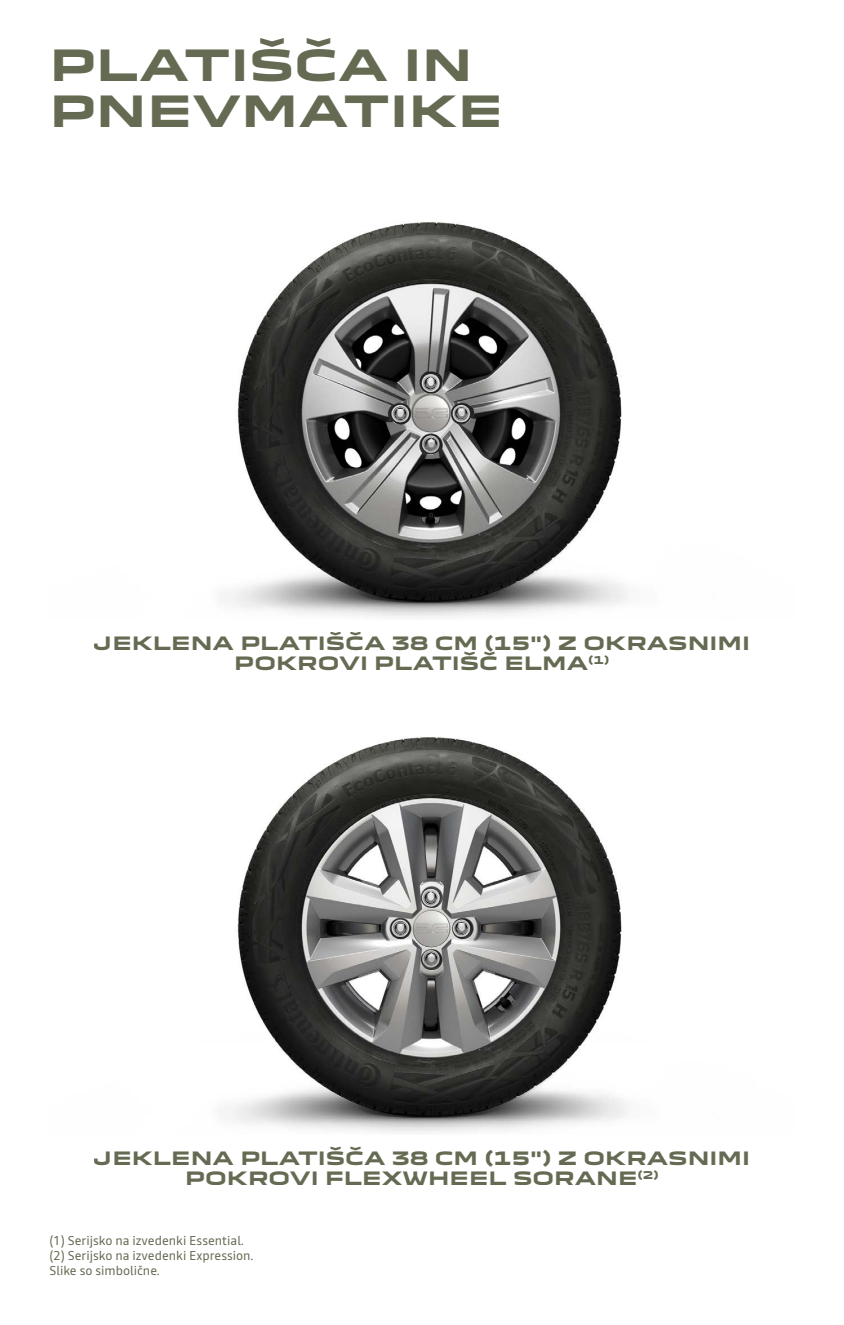
<style>
.page{position:relative;width:844px;height:1325px;background:#fff}
.page>*{position:absolute;margin:0;border:0;box-sizing:border-box;transform-origin:0 0}
.t1{font:700 42px/45.8px "Dacia Block Extended";color:#646b52}
.t2{font:700 18px/19.5px "Dacia Block Extended";color:#646b52;text-align:center}
.t3{font:12.75px/15px "Read";color:#646b52}
</style>
<div class="page">
<img style="left:223px;top:222px;width:405px;height:395px">
<img style="left:223px;top:737px;width:405px;height:395px">
<h1 class="t1" style="left:50px;top:44px;width:455px">PLATIŠČA IN<br>PNEVMATIKE</h1>
<p class="t2" style="left:94px;top:634px;width:658px">JEKLENA PLATIŠČA 38 CM (15") Z OKRASNIMI<br>POKROVI PLATIŠČ ELMA<sup>(1)</sup></p>
<p class="t2" style="left:94px;top:1149px;width:658px">JEKLENA PLATIŠČA 38 CM (15") Z OKRASNIMI<br>POKROVI FLEXWHEEL SORANE<sup>(2)</sup></p>
<p class="t3" style="left:50px;top:1233px;width:205px">(1) Serijsko na izvedenki Essential. (2) Serijsko na izvedenki Expression.<br>Slike so simbolične.</p>
</div>
